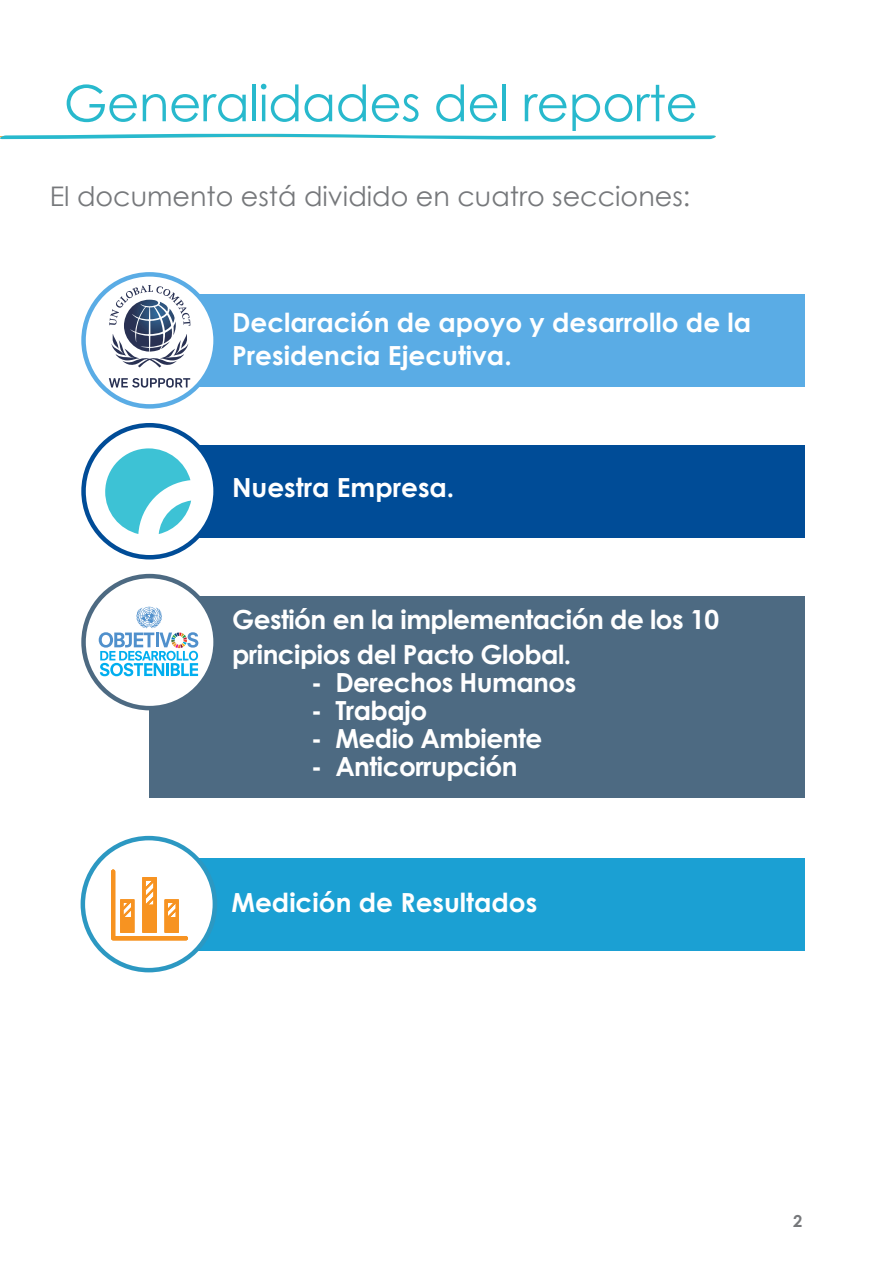
<style>
.page{position:relative;width:893px;height:1263px;background:#fff}
.page>*{position:absolute;margin:0;border:0;box-sizing:border-box;transform-origin:0 0}
.t1{font:49.95px "Century Gothic";letter-spacing:-.01em;color:#28b9cd}
.t2{font:27px "Century Gothic";color:#76787b}
.t3{font:700 26.25px/34.5px "Century Gothic";letter-spacing:-.02em;color:#fff}
.t4{font:700 26.25px/33px "Century Gothic";color:#fff}
.t5{font:700 16.5px "Century Gothic";color:#76787b}
</style>
<div class="page">
<div style="left:150px;top:294px;width:655px;height:93px;background:#5aace5"></div>
<div style="left:150px;top:445px;width:655px;height:92px;background:#004c97"></div>
<div style="left:150px;top:596px;width:655px;height:202px;background:#4d6a82"></div>
<div style="left:84px;top:274px;width:132px;height:132px;background:#fff;border-radius:50%"></div>
<div style="left:81px;top:272px;width:137px;height:137px;border:4px solid #5aace5;border-radius:50%"></div>
<div style="left:84px;top:425px;width:132px;height:132px;background:#fff;border-radius:50%"></div>
<div style="left:81px;top:423px;width:137px;height:136px;border:4px solid #004c97;border-radius:50%"></div>
<div style="left:84px;top:576px;width:132px;height:132px;background:#fff;border-radius:50%"></div>
<div style="left:81px;top:574px;width:137px;height:136px;border:4px solid #4d6a82;border-radius:50%"></div>
<div style="left:149px;top:858px;width:655px;height:92px;background:#1ba0d3"></div>
<div style="left:83px;top:838px;width:132px;height:132px;background:#fff;border-radius:50%"></div>
<div style="left:81px;top:836px;width:136px;height:136px;border:4px solid #2c98c2;border-radius:50%"></div>
<svg style="left:109px;top:378px;width:81px;height:10px"></svg>
<svg style="left:109px;top:285px;width:81px;height:82px"></svg>
<svg style="left:0;top:133px;width:716px;height:7px"></svg>
<svg style="left:105px;top:448px;width:86px;height:86px"></svg>
<svg style="left:99px;top:607px;width:99px;height:69px"></svg>
<svg style="left:111px;top:869px;width:77px;height:71px"></svg>
<h1 class="t1" style="left:64px;top:73px;width:636px">Generalidades del reporte</h1>
<p class="t2" style="left:50px;top:180px;width:642px">El documento está dividido en cuatro secciones:</p>
<p class="t4" style="left:232px;top:304px;width:521px">Declaración de apoyo y desarrollo de la<br>Presidencia Ejecutiva.</p>
<p class="t4" style="left:232px;top:470px;width:224px">Nuestra Empresa.</p>
<p class="t3" style="left:232px;top:601px;width:488px">Gestión en la implementación de los 10 principios del Pacto Global.</p>
<p class="t3" style="left:311px;top:664px;width:267px">- Derechos Humanos</p>
<p class="t3" style="left:311px;top:692px;width:118px">- Trabajo</p>
<p class="t3" style="left:311px;top:720px;width:233px">- Medio Ambiente</p>
<p class="t3" style="left:311px;top:748px;width:208px">- Anticorrupción</p>
<p class="t4" style="left:231px;top:884px;width:307px">Medición de Resultados</p>
<p class="t5" style="left:793px;top:1208px;width:11px">2</p>
</div>
